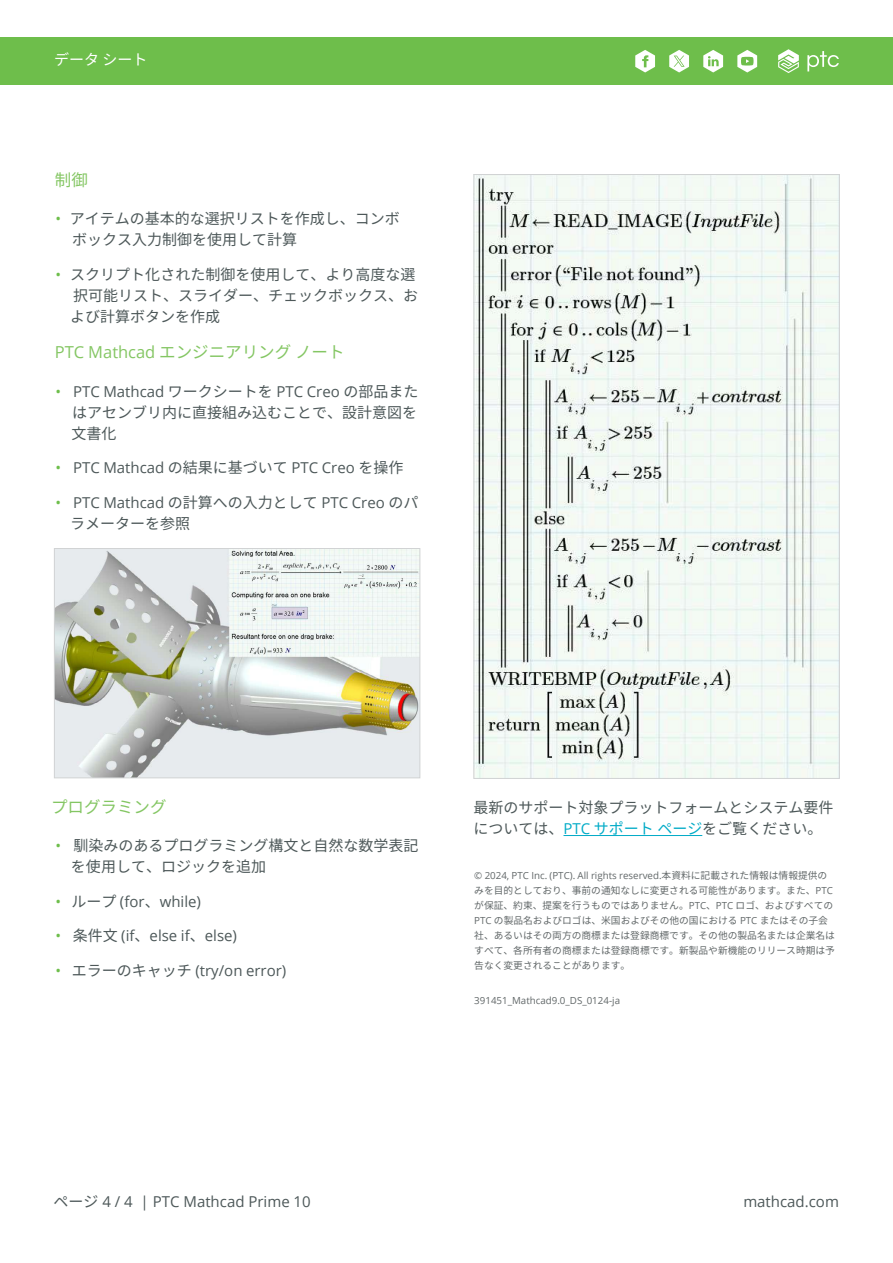
<style>
.page{position:relative;width:893px;height:1263px;background:#fff}
.page>*{position:absolute;margin:0;border:0;box-sizing:border-box;transform-origin:0 0}
._3__Text_Subhead_1{font:16.5px "Noto Sans CJ Kjp";color:#84c663}
._4__Text_Body{font:15px/21px "Noto Sans CJ Kjp";color:#4d5859}
.t1{font:15px "Open Sans";color:#4d5859}
.t2{font:15px "Noto Sans CJ Kjp";color:#fff}
._10__Legal{font:9.75px/15px "Noto Sans CJ Kjp";color:#626869}
._10__Legal-2{font:9.75px "Open Sans";color:#626869}
.s1{font-family:"Open Sans";color:#6ebe4b}
.s2{font-family:"Open Sans"}
.s3{color:#6ebe4b}
.s4{font-family:"Noto Sans CJ Kjp"}
.s5{font-family:"Open Sans";color:#00abc7}
.s6{color:#00abc7}
</style>
<div class="page">
<div style="left:0;top:37px;width:893px;height:48px;background:#6ebe4b"></div>
<svg style="left:778px;top:49px;width:21px;height:24px"></svg>
<svg style="left:807px;top:51px;width:32px;height:20px"></svg>
<svg style="left:635px;top:50px;width:20px;height:22px"></svg>
<svg style="left:703px;top:50px;width:20px;height:22px"></svg>
<svg style="left:737px;top:50px;width:20px;height:22px"></svg>
<svg style="left:669px;top:50px;width:20px;height:22px"></svg>
<img style="left:475px;top:176px;width:363px;height:601px">
<img style="left:56px;top:550px;width:362px;height:226px">
<div style="left:54px;top:548px;width:366px;height:230px;border:1px solid #d1d3d4"></div>
<hr style="left:563px;top:835px;width:139px;height:1px;background:#00abc7">
<p class="t2" style="left:54px;top:51px;width:95px">データシート</p>
<p class="_3__Text_Subhead_1" style="left:55px;top:171px;width:34px">制御</p>
<p class="_4__Text_Body" style="left:72px;top:209px;width:329px;text-indent:-17px"><span class="s1">•</span> アイテムの基本的な選択リストを作成し、コンボボックス入力制御を使用して計算</p>
<p class="_4__Text_Body" style="left:70px;top:264px;width:349px;text-indent:-15px"><span class="s1">•</span> スクリプト化された制御を使用して、より高度な選択可能リスト、スライダー、チェックボックス、および計算ボタンを作成</p>
<p class="_3__Text_Subhead_1" style="left:55px;top:343px;width:291px"><span class="s2">PTC Mathcad</span> エンジニアリングノート</p>
<p class="_4__Text_Body" style="left:72px;top:381px;width:348px;text-align:justify;text-indent:-16px"><span class="s1">•</span> <span class="s2">PTC Mathcad</span> ワークシートを <span class="s2">PTC Creo</span> の部品またはアセンブリ内に直接組み込むことで、設計意図を文書化</p>
<p class="t1" style="left:55px;top:458px;width:349px"><span class="s3">•</span> PTC Mathcad <span class="s4">の結果に基づいて</span> PTC Creo <span class="s4">を操作</span></p>
<p class="_4__Text_Body" style="left:70px;top:492px;width:350px;text-indent:-15px"><span class="s1">•</span> <span class="s2">PTC Mathcad</span> の計算への入力として <span class="s2">PTC Creo</span> のパラメーターを参照</p>
<p class="_3__Text_Subhead_1" style="left:51px;top:797px;width:117px">プログラミング</p>
<p class="_4__Text_Body" style="left:71px;top:835px;width:349px;text-indent:-16px"><span class="s1">•</span> 馴染みのあるプログラミング構文と自然な数学表記を使用して、ロジックを追加</p>
<p class="t1" style="left:55px;top:891px;width:147px"><span class="s3">•</span> <span class="s4">ループ</span> (for<span class="s4">、</span>while)</p>
<p class="t1" style="left:55px;top:925px;width:183px"><span class="s3">•</span> <span class="s4">条件文</span> (if<span class="s4">、</span>else if<span class="s4">、</span>else)</p>
<p class="t1" style="left:55px;top:960px;width:232px"><span class="s3">•</span> <span class="s4">エラーのキャッチ</span> (try/on error)</p>
<p class="_4__Text_Body" style="left:473px;top:797px;width:362px">最新のサポート対象プラットフォームとシステム要件については、<span class="s5">PTC</span> <span class="s6">サポートページ</span>をご覧ください。</p>
<p class="_10__Legal" style="left:474px;top:868px;width:362px"><span class="s2">© 2024, PTC Inc. (PTC). All rights reserved.</span>本資料に記載された情報は情報提供のみを目的としており、事前の通知なしに変更される可能性があります。また、<span class="s2">PTC</span>が保証、約束、提案を行うものではありません。<span class="s2">PTC</span>、<span class="s2">PTC</span> ロゴ、およびすべての<span class="s2">PTC</span> の製品名およびロゴは、米国およびその他の国における <span class="s2">PTC</span> またはその子会社、あるいはその両方の商標または登録商標です。その他の製品名または企業名はすべて、各所有者の商標または登録商標です。新製品や新機能のリリース時期は予告なく変更されることがあります。</p>
<p class="_10__Legal-2" style="left:474px;top:994px;width:147px">391451_Mathcad9.0_DS_0124-ja</p>
<p class="t1" style="left:53px;top:1191px;width:259px"><span class="s4">ページ</span> 4 / 4 | PTC Mathcad Prime 10</p>
<p class="t1" style="left:743px;top:1191px;width:97px">mathcad.com</p>
</div>
